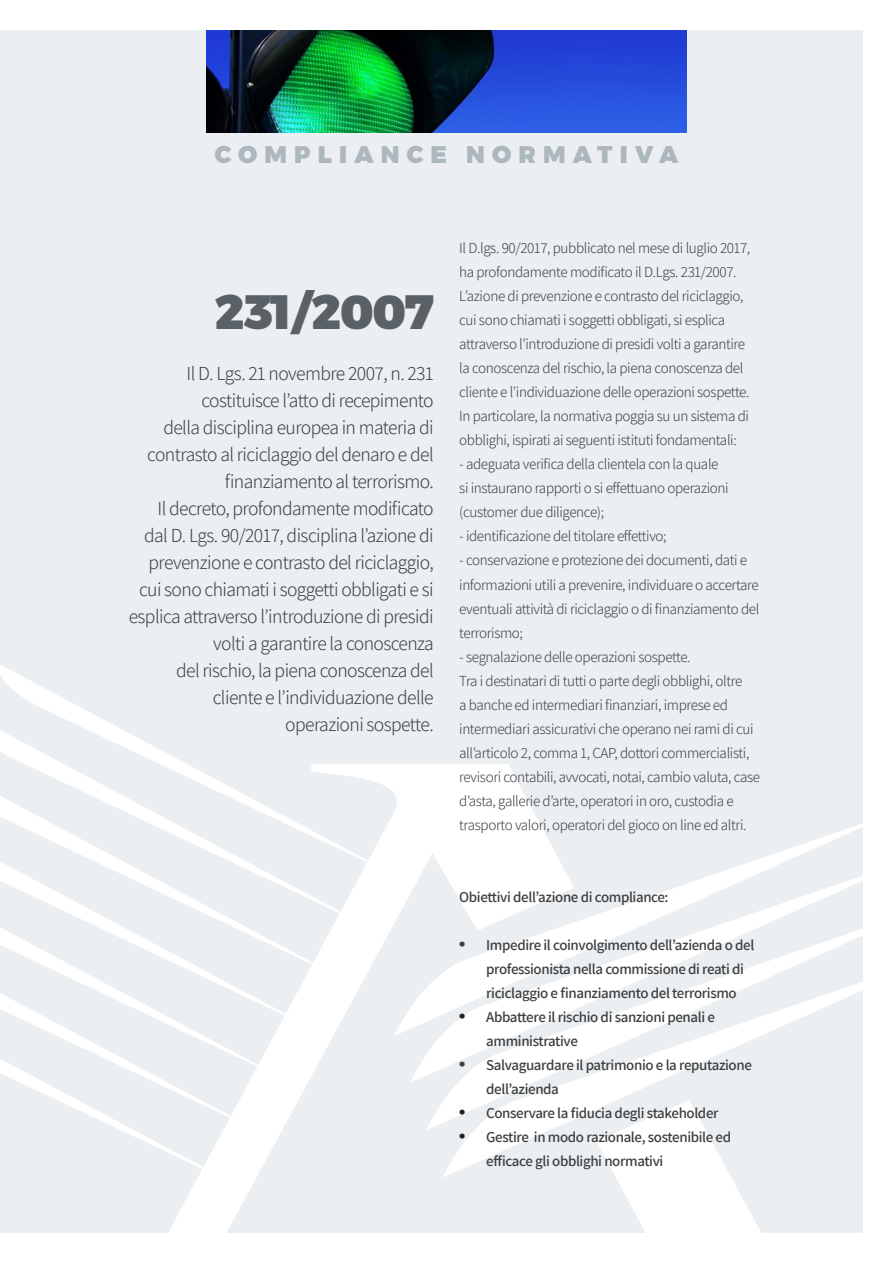
<style>
.page{position:relative;width:893px;height:1263px;background:#fff}
.page>*{position:absolute;margin:0;border:0;box-sizing:border-box;transform-origin:0 0}
.t1{font:900 48px "Montserrat";letter-spacing:-.025em;color:#5a6166}
.t2{font:900 24px "Montserrat";letter-spacing:.3em;color:#acb7be}
._000bodybig{font:300 19.5px/27px "Assistant";letter-spacing:-.03em;color:#3e3e3f;text-align:right}
._000bodybig-2{font:300 15px/24px "Assistant";letter-spacing:-.025em;color:#3e3e3f}
.t3{font:600 15px/24px "Assistant";letter-spacing:-.025em;color:#3e3e3f}
.s1{font-family:"Times";font-weight:400;font-size:18px}
.s2{font-family:"Times";font-weight:400;font-size:18px;color:#231f20}
</style>
<div class="page">
<div style="left:0;top:31px;width:862px;height:1202px;background:#ebeff1"></div>
<img style="left:0;top:31px;width:1px;height:1202px">
<svg style="left:763px;top:813px;width:100px;height:223px"></svg>
<svg style="left:1px;top:665px;width:762px;height:568px"></svg>
<img style="left:207px;top:31px;width:479px;height:102px">
<p class="t2" style="left:215px;top:134px;width:465px">COMPLIANCE NORMATIVA</p>
<p class="t1" style="left:215px;top:273px;width:220px">231/2007</p>
<p class="_000bodybig" style="left:147px;top:359px;width:288px">Il D. Lgs. 21 novembre 2007, n. 231 costituisce l’atto di recepimento<br>della disciplina europea in materia di contrasto al riciclaggio del denaro e del finanziamento al terrorismo.</p>
<p class="_000bodybig" style="left:129px;top:494px;width:307px">Il decreto, profondamente modificato<br>dal D. Lgs. 90/2017, disciplina l’azione di prevenzione e contrasto del riciclaggio, cui sono chiamati i soggetti obbligati e si esplica attraverso l’introduzione di presidi volti a garantire la conoscenza</p>
<p class="_000bodybig" style="left:176px;top:656px;width:259px">del rischio, la piena conoscenza del cliente e l’individuazione delle</p>
<p class="_000bodybig" style="left:285px;top:710px;width:150px">operazioni sospette.</p>
<p class="_000bodybig-2" style="left:459px;top:236px;width:293px">Il D.lgs. 90/2017, pubblicato nel mese di luglio 2017, ha profondamente modificato il D.Lgs. 231/2007.</p>
<p class="_000bodybig-2" style="left:459px;top:284px;width:292px">L’azione di prevenzione e contrasto del riciclaggio, cui sono chiamati i soggetti obbligati, si esplica attraverso l’introduzione di presidi volti a garantire la conoscenza del rischio, la piena conoscenza del cliente e l’individuazione delle operazioni sospette.<br>In particolare, la normativa poggia su un sistema di obblighi, ispirati ai seguenti istituti fondamentali:</p>
<p class="_000bodybig-2" style="left:459px;top:452px;width:271px">- adeguata verifica della clientela con la quale si instaurano rapporti o si effettuano operazioni (customer due diligence);</p>
<p class="_000bodybig-2" style="left:459px;top:524px;width:209px">- identificazione del titolare effettivo;</p>
<p class="_000bodybig-2" style="left:459px;top:548px;width:302px">- conservazione e protezione dei documenti, dati e informazioni utili a prevenire, individuare o accertare eventuali attività di riciclaggio o di finanziamento del terrorismo;</p>
<p class="_000bodybig-2" style="left:459px;top:644px;width:233px">- segnalazione delle operazioni sospette.</p>
<p class="_000bodybig-2" style="left:459px;top:668px;width:296px">Tra i destinatari di tutti o parte degli obblighi, oltre<br>a banche ed intermediari finanziari, imprese ed intermediari assicurativi che operano nei rami di cui</p>
<p class="_000bodybig-2" style="left:459px;top:740px;width:302px">all’articolo 2, comma 1, CAP, dottori commercialisti, revisori contabili, avvocati, notai, cambio valuta, case d’asta, gallerie d’arte, operatori in oro, custodia e trasporto valori, operatori del gioco on line ed altri.</p>
<p class="t3" style="left:459px;top:884px;width:211px">Obiettivi dell’azione di compliance:</p>
<p class="t3" style="left:486px;top:932px;width:270px;text-indent:-27px"><span class="s1">•</span> Impedire il coinvolgimento dell’azienda o del professionista nella commissione di reati di riciclaggio e finanziamento del terrorismo</p>
<p class="t3" style="left:486px;top:1004px;width:230px;text-indent:-27px"><span class="s2">•</span> Abbattere il rischio di sanzioni penali e amministrative</p>
<p class="t3" style="left:486px;top:1052px;width:267px;text-indent:-27px"><span class="s1">•</span> Salvaguardare il patrimonio e la reputazione dell’azienda</p>
<p class="t3" style="left:459px;top:1100px;width:261px"><span class="s2">•</span> Conservare la fiducia degli stakeholder</p>
<p class="t3" style="left:486px;top:1124px;width:246px;text-indent:-27px"><span class="s2">•</span> Gestire in modo razionale, sostenibile ed efficace gli obblighi normativi</p>
</div>
